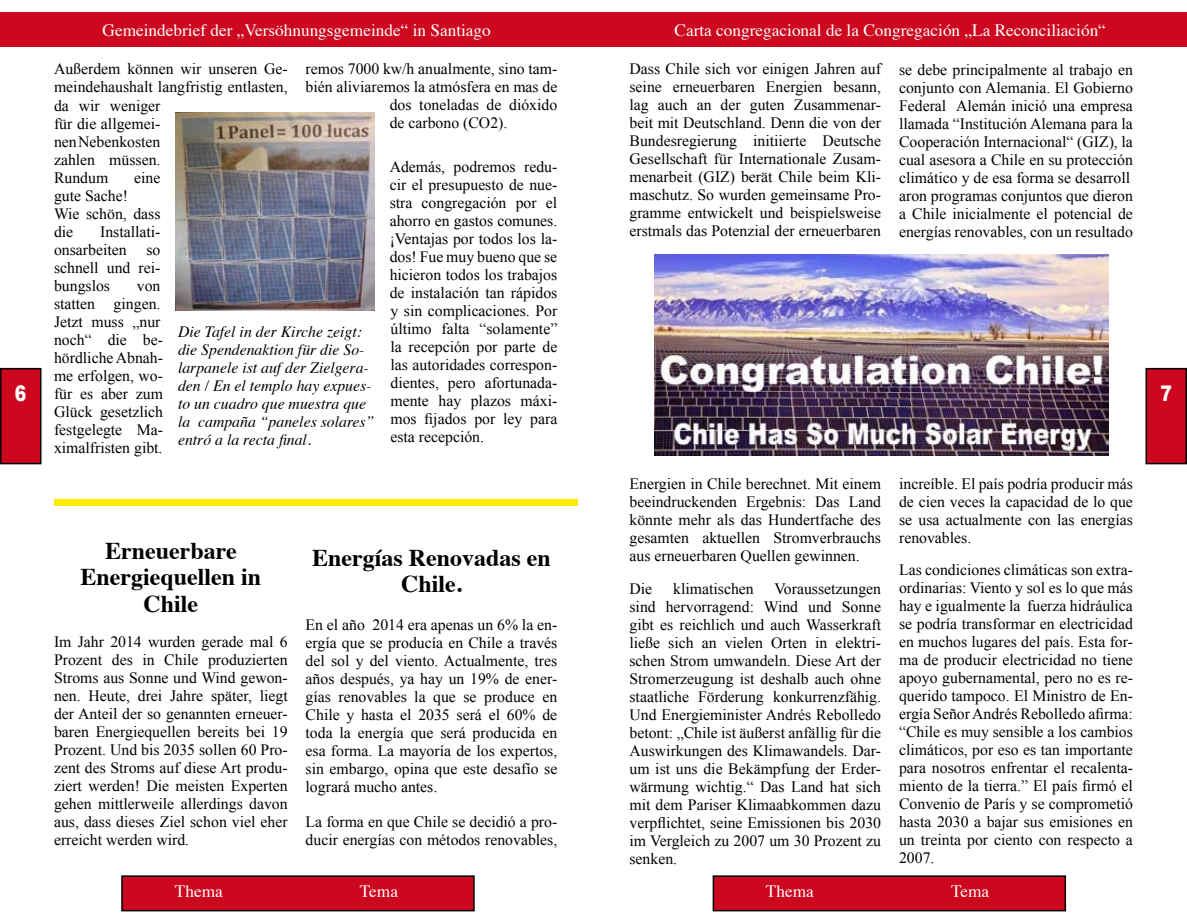
<style>
.page{position:relative;width:1187px;height:919px;background:#fff}
.page>*{position:absolute;margin:0;border:0;box-sizing:border-box;transform-origin:0 0}
.t1{font:700 24px/26.4px "Times";color:#000;text-align:center}
.t2{font:900 21.6px "Arial";color:#fff;scale:.8 1}
.t3{font:17.25px "Times";color:#fff}
.t4{font:15.75px/18px "Times New Roman";color:#000;text-align:justify}
.t5{font:italic 15.75px/18px "Times";color:#000}
</style>
<div class="page">
<div style="left:1px;top:368px;width:40px;height:95px;background:#cd071e"></div>
<div style="left:0;top:368px;width:41px;height:96px;border:2px solid #000"></div>
<div style="left:0;top:13px;width:593px;height:34px;background:#cd071e"></div>
<div style="left:122px;top:876px;width:352px;height:34px;background:#cd071e"></div>
<div style="left:121px;top:875px;width:353px;height:36px;border:2px solid #000"></div>
<div style="left:593px;top:13px;width:593px;height:34px;background:#cd071e"></div>
<div style="left:713px;top:876px;width:352px;height:34px;background:#cd071e"></div>
<div style="left:712px;top:875px;width:353px;height:36px;border:2px solid #000"></div>
<div style="left:1146px;top:368px;width:40px;height:95px;background:#cd071e"></div>
<div style="left:1145px;top:368px;width:41px;height:96px;border:2px solid #000"></div>
<div style="left:54px;top:499px;width:523px;height:6px;background:#ffeb00"></div>
<img style="left:175px;top:113px;width:199px;height:197px">
<img style="left:654px;top:254px;width:454px;height:201px">
<h2 class="t2" style="left:15px;top:378px;width:16px">6</h2>
<p class="t3" style="left:103px;top:14px;width:390px">Gemeindebrief der „Versöhnungsgemeinde“ in Santiago</p>
<p class="t3" style="left:674px;top:14px;width:433px">Carta congregacional de la Congregación „La Reconciliación“</p>
<p class="t4" style="left:54px;top:60px;width:235px;text-align:left">Außerdem können wir unseren Ge&shy;meindehaushalt langfristig entlasten, da wir weniger<br>für die allgemei-<br>nen Nebenkosten<br>zahlen müssen.<br>Rundum</p>
<p class="t4" style="left:305px;top:60px;width:253px">remos 7000 kw/h anualmente, sino tam-</p>
<p class="t4" style="left:305px;top:78px;width:253px">bién aliviaremos la atmósfera en mas de</p>
<p class="t4" style="left:389px;top:96px;width:169px">dos toneladas de dióxido</p>
<p class="t4" style="left:389px;top:114px;width:119px">de carbono (CO2).</p>
<p class="t4" style="left:389px;top:157px;width:169px">Además, podremos redu&shy;cir el presupuesto de nue&shy;stra congregación por el ahorro en gastos comunes. ¡Ventajas por todos los la&shy;dos! Fue muy bueno que se hicieron todos los trabajos de instalación tan rápidos y sin complicaciones. Por último falta “solamente” la recepción por parte de las autoridades correspon&shy;dientes, pero afortunada&shy;mente hay plazos máxi&shy;mos fijados por ley para esta recepción.</p>
<p class="t4" style="left:134px;top:168px;width:28px">eine</p>
<p class="t4" style="left:54px;top:186px;width:108px;text-align:left">gute Sache!<br>Wie schön, dass die</p>
<p class="t4" style="left:54px;top:222px;width:108px;text-indent:46px">Installati&shy;onsarbeiten</p>
<p class="t4" style="left:54px;top:240px;width:108px;text-indent:92px">so schnell und rei&shy;bungslos</p>
<p class="t4" style="left:54px;top:276px;width:110px;text-align:left;text-indent:83px">von statten gingen.<br>Jetzt muss „nur noch“ die be&shy;hördliche Abnah&shy;me erfolgen, wo&shy;für es aber zum<br>Glück gesetzlich festgelegte Ma&shy;ximalfristen gibt.</p>
<p class="t5" style="left:178px;top:321px;width:198px">Die Tafel in der Kirche zeigt: die Spendenaktion für die So&shy;larpanele ist auf der Zielgera&shy;den / En el templo hay expues&shy;to un cuadro que muestra que la campaña “paneles solares” entró a la recta final.</p>
<h1 class="t1" style="left:80px;top:535px;width:182px">Erneuerbare<br>Energiequellen in<br>Chile</h1>
<p class="t4" style="left:54px;top:632px;width:235px">Im Jahr 2014 wurden gerade mal 6<br>Prozent des in Chile produzierten Stroms aus Sonne und Wind gewon&shy;nen. Heute, drei Jahre später, liegt der Anteil der so genannten erneuer&shy;baren Energiequellen bereits bei 19<br>Prozent. Und bis 2035 sollen 60 Pro&shy;zent des Stroms auf diese Art produ&shy;ziert werden! Die meisten Experten gehen mittlerweile allerdings davon aus, dass dieses Ziel schon viel eher erreicht werden wird.</p>
<h1 class="t1" style="left:312px;top:541px;width:240px">Energías Renovadas en<br>Chile.</h1>
<p class="t4" style="left:305px;top:615px;width:253px">En el año 2014 era apenas un 6% la en&shy;ergía que se producía en Chile a través del sol y del viento. Actualmente, tres años después, ya hay un 19% de ener&shy;gías renovables la que se produce en Chile y hasta el 2035 será el 60% de toda la energía que será producida en esa forma. La mayoría de los expertos, sin embargo, opina que este desafío se logrará mucho antes.</p>
<p class="t4" style="left:305px;top:812px;width:253px">La forma en que Chile se decidió a pro&shy;ducir energías con métodos renovables,</p>
<p class="t4" style="left:629px;top:60px;width:253px">Dass Chile sich vor einigen Jahren auf seine erneuerbaren Energien besann, lag auch an der guten Zusammenar&shy;beit mit Deutschland. Denn die von der Bundesregierung initiierte Deutsche Gesellschaft für Internationale Zusam&shy;menarbeit (GIZ) berät Chile beim Kli&shy;maschutz. So wurden gemeinsame Pro&shy;gramme entwickelt und beispielsweise erstmals das Potenzial der erneuerbaren</p>
<p class="t4" style="left:899px;top:60px;width:235px;text-align:left">se debe principalmente al trabajo en conjunto con Alemania. El Gobierno Federal Alemán inició una empresa llamada “Institución Alemana para la Cooperación Internacional“ (GIZ), la cual asesora a Chile en su protección climático y de esa forma se desarroll aron programas conjuntos que dieron a Chile inicialmente el potencial de energías renovables, con un resultado</p>
<p class="t4" style="left:629px;top:474px;width:253px">Energien in Chile berechnet. Mit einem beeindruckenden Ergebnis: Das Land könnte mehr als das Hundertfache des gesamten aktuellen Stromverbrauchs aus erneuerbaren Quellen gewinnen.</p>
<p class="t4" style="left:629px;top:579px;width:24px">Die</p>
<p class="t4" style="left:673px;top:579px;width:82px">klimatischen</p>
<p class="t4" style="left:629px;top:579px;width:253px;text-indent:145px">Voraussetzungen sind hervorragend: Wind und Sonne gibt es reichlich und auch Wasserkraft ließe sich an vielen Orten in elektri&shy;schen Strom umwandeln. Diese Art der Stromerzeugung ist deshalb auch ohne staatliche Förderung konkurrenzfähig.<br>Und Energieminister Andrés Rebolledo betont: „Chile ist äußerst anfällig für die Auswirkungen des Klimawandels. Dar&shy;um ist uns die Bekämpfung der Erder&shy;wärmung wichtig.“ Das Land hat sich mit dem Pariser Klimaabkommen dazu verpflichtet, seine Emissionen bis 2030 im Vergleich zu 2007 um 30 Prozent zu senken.</p>
<p class="t4" style="left:899px;top:474px;width:235px">increíble. El país podría producir más de cien veces la capacidad de lo que se usa actualmente con las energías renovables.</p>
<p class="t4" style="left:899px;top:560px;width:235px">Las condiciones climáticas son extra&shy;ordinarias: Viento y sol es lo que más hay e igualmente la fuerza hidráulica se podría transformar en electricidad en muchos lugares del país. Esta for&shy;ma de producir electricidad no tiene apoyo gubernamental, pero no es re&shy;querido tampoco. El Ministro de En&shy;ergía Señor Andrés Rebolledo afirma: “Chile es muy sensible a los cambios climáticos, por eso es tan importante para nosotros enfrentar el recalenta&shy;miento de la tierra.” El país firmó el Convenio de París y se comprometió hasta 2030 a bajar sus emisiones en un treinta por ciento con respecto a 2007.</p>
<p class="t3" style="left:175px;top:875px;width:49px">Thema</p>
<p class="t3" style="left:360px;top:875px;width:40px">Tema</p>
<p class="t3" style="left:765px;top:875px;width:49px">Thema</p>
<p class="t3" style="left:950px;top:875px;width:40px">Tema</p>
<h2 class="t2" style="left:1160px;top:378px;width:16px">7</h2>
</div>
